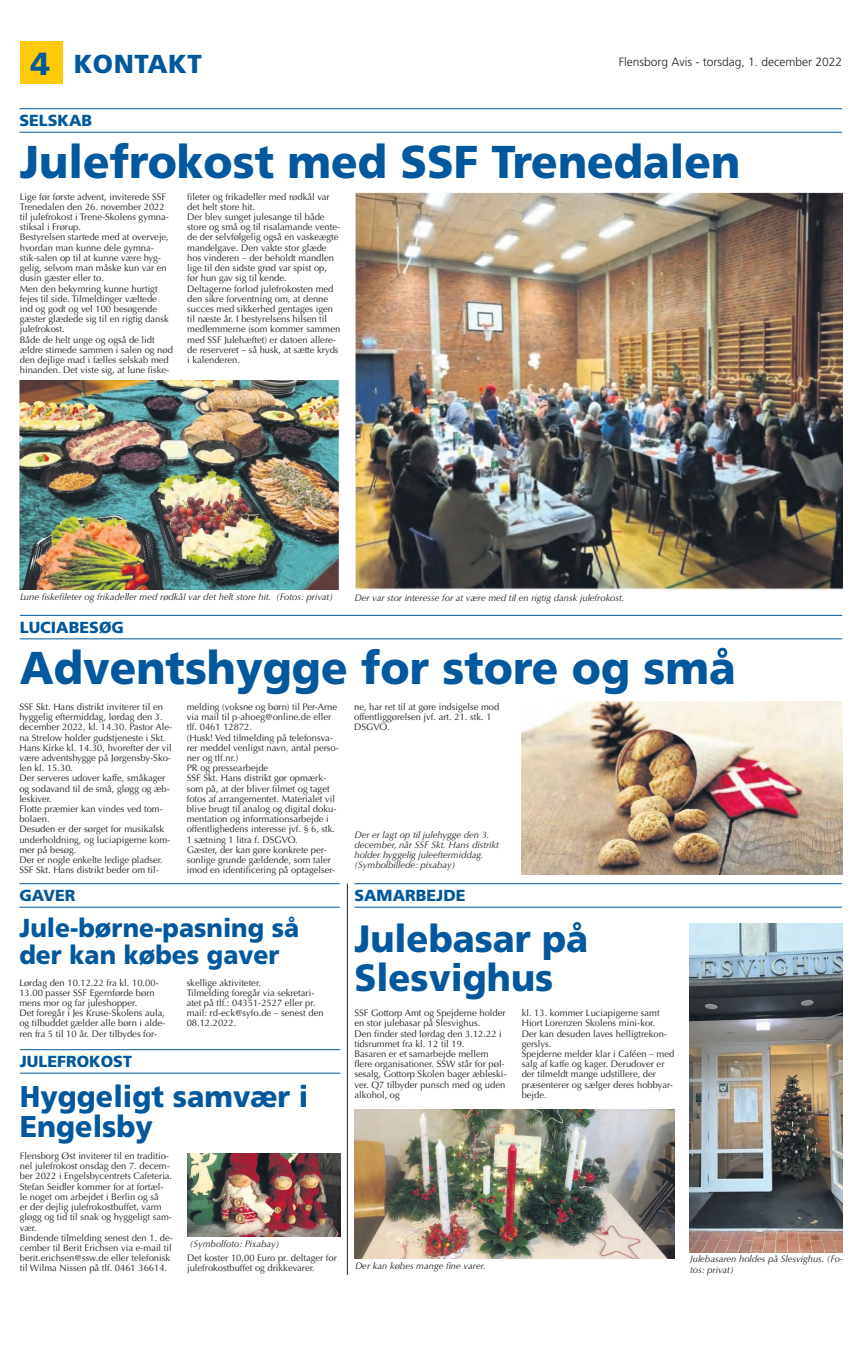
<style>
.page{position:relative;width:862px;height:1353px;background:#fff}
.page>*{position:absolute;margin:0;border:0;box-sizing:border-box;transform-origin:0 0}
.t1{font:900 46px "Frutiger";color:#01589c;scale:.95 1}
.t2{font:900 38px/38.8px "Frutiger";color:#01589c;scale:.95 1}
.t3{font:900 30px/30.6px "Frutiger";color:#01589c;scale:.95 1}
.t4{font:900 26px/26.5px "Frutiger";color:#01589c;scale:.95 1}
.t5{font:900 26px "Frutiger";letter-spacing:.02em;color:#01589c}
.t6{font:900 16px "Frutiger";color:#01589c}
.t7{font:300 12px "Frutiger";color:#231f20}
.t8{font:9.4px/10.2px "Optima";color:#231f20}
.t9{font:italic 9.4px/10.2px "Optima";color:#231f20}
.s1{font-size:32px}
</style>
<div class="page">
<div style="left:20px;top:41px;width:42px;height:43px;background:#feca0a"></div>
<img style="left:20px;top:380px;width:320px;height:210px">
<hr style="left:19px;top:108px;width:823px;height:1px;background:#01589c">
<hr style="left:19px;top:132px;width:823px;height:1px;background:#01589c">
<hr style="left:354px;top:883px;width:488px;height:1px;background:#01589c">
<hr style="left:354px;top:906px;width:488px;height:1px;background:#01589c">
<hr style="left:20px;top:615px;width:822px;height:1px;background:#01589c">
<hr style="left:20px;top:638px;width:822px;height:1px;background:#01589c">
<img style="left:521px;top:701px;width:321px;height:173px">
<hr style="left:19px;top:883px;width:321px;height:1px;background:#01589c">
<hr style="left:19px;top:906px;width:321px;height:1px;background:#01589c">
<hr style="left:20px;top:1049px;width:320px;height:1px;background:#01589c">
<hr style="left:20px;top:1072px;width:320px;height:1px;background:#01589c">
<img style="left:187px;top:1153px;width:153px;height:83px">
<img style="left:689px;top:923px;width:154px;height:329px">
<img style="left:354px;top:1109px;width:321px;height:149px">
<hr style="left:347px;top:883px;width:1px;height:391px;background:#231f20">
<img style="left:355px;top:192px;width:487px;height:398px">
<h3 class="t5" style="left:31px;top:48px;width:173px"><span class="s1">4</span> KONTAKT</h3>
<p class="t7" style="left:619px;top:55px;width:225px">Flensborg Avis - torsdag, 1. december 2022</p>
<h3 class="t6" style="left:19px;top:111px;width:74px">SELSKAB</h3>
<h1 class="t1" style="left:20px;top:134px;width:760px">Julefrokost med SSF Trenedalen</h1>
<p class="t8" style="left:20px;top:191px;width:155px">Lige før første advent, inviterede SSF<br>Trenedalen den 26. november 2022 til julefrokost i Trene-Skolens gymna&shy;stiksal i Frørup.<br>Bestyrelsen startede med at overveje, hvordan man kunne dele gymna&shy;stik-salen op til at kunne være hyg&shy;gelig, selvom man måske kun var en dusin gæster eller to.<br>Men den bekymring kunne hurtigt fejes til side. Tilmeldinger væltede<br>ind og godt og vel 100 besøgende gæster glædede sig til en rigtig dansk julefrokost.<br>Både de helt unge og også de lidt ældre stimede sammen i salen og nød den dejlige mad i fælles selskab med hinanden. Det viste sig, at lune fiske-</p>
<p class="t8" style="left:187px;top:191px;width:155px">fileter og frikadeller med rødkål var det helt store hit.<br>Der blev sunget julesange til både store og små og til risalamande vente&shy;de der selvfølgelig også en vaskeægte mandelgave. Den vakte stor glæde hos vinderen – der beholdt mandlen lige til den sidste grød var spist op, før hun gav sig til kende.<br>Deltagerne forlod julefrokosten med den sikre forventning om, at denne succes med sikkerhed gentages igen til næste år. I bestyrelsens hilsen til medlemmerne (som kommer sammen med SSF Julehæftet) er datoen allere&shy;de reserveret – så husk, at sætte kryds i kalenderen.</p>
<p class="t9" style="left:20px;top:592px;width:314px">Lune fiskefileter og frikadeller med rødkål var det helt store hit. (Fotos: privat)</p>
<p class="t9" style="left:354px;top:592px;width:271px">Der var stor interesse for at være med til en rigtig dansk julefrokost.</p>
<h3 class="t6" style="left:20px;top:617px;width:106px">LUCIABESØG</h3>
<h1 class="t1" style="left:20px;top:639px;width:755px">Adventshygge for store og små</h1>
<p class="t8" style="left:19px;top:701px;width:154px">SSF Skt. Hans distrikt inviterer til en hyggelig eftermiddag, lørdag den 3. december 2022, kl. 14.30. Pastor Ale&shy;na Strelow holder gudstjeneste i Skt.<br>Hans Kirke kl. 14.30, hvorefter der vil være adventshygge på Jørgensby-Sko&shy;len kl. 15.30.<br>Der serveres udover kaffe, småkager og sodavand til de små, gløgg og æb&shy;leskiver.<br>Flotte præmier kan vindes ved tom&shy;bolaen.<br>Desuden er der sørget for musikalsk underholdning, og luciapigerne kom&shy;mer på besøg.<br>Der er nogle enkelte ledige pladser.<br>SSF Skt. Hans distrikt beder om til-</p>
<p class="t8" style="left:187px;top:701px;width:154px">melding (voksne og børn) til Per-Arne via mail til p-ahoeg@online.de eller tlf. 0461 12872.<br>(Husk! Ved tilmelding på telefonsva&shy;rer meddel venligst navn, antal perso&shy;ner og tlf.nr.)<br>PR og pressearbejde<br>SSF Skt. Hans distrikt gør opmærk&shy;som på, at der bliver filmet og taget fotos af arrangementet. Materialet vil blive brugt til analog og digital doku&shy;mentation og informationsarbejde i offentlighedens interesse jvf. § 6, stk.<br>1 sætning 1 litra f. DSGVO.<br>Gæster, der kan gøre konkrete per&shy;sonlige grunde gældende, som taler imod en identificering på optagelser-</p>
<p class="t8" style="left:354px;top:701px;width:147px">ne, har ret til at gøre indsigelse mod offentliggørelsen jvf. art. 21. stk. 1<br>DSGVO.</p>
<p class="t9" style="left:354px;top:829px;width:146px">Der er lagt op til julehygge den 3. december, når SSF Skt. Hans distrikt holder hyggelig juleeftermiddag. (Symbolbillede: pixabay)</p>
<h3 class="t6" style="left:19px;top:885px;width:58px">GAVER</h3>
<h3 class="t4" style="left:19px;top:914px;width:296px">Jule-børne-pasning så der kan købes gaver</h3>
<p class="t8" style="left:19px;top:977px;width:147px">Lørdag den 10.12.22 fra kl. 10.00- 13.00 passer SSF Egernførde børn mens mor og far juleshopper.<br>Det foregår i Jes Kruse-Skolens aula, og tilbuddet gælder alle børn i alde&shy;ren fra 5 til 10 år. Der tilbydes for-</p>
<p class="t8" style="left:187px;top:977px;width:138px">skellige aktiviteter.<br>Tilmelding foregår via sekretari&shy;atet på tlf.: 04351-2527 eller pr. mail: rd-eck@syfo.de – senest den<br>08.12.2022.</p>
<h3 class="t6" style="left:20px;top:1051px;width:114px">JULEFROKOST</h3>
<h3 class="t3" style="left:20px;top:1080px;width:305px">Hyggeligt samvær i<br>Engelsby</h3>
<p class="t8" style="left:20px;top:1150px;width:155px">Flensborg Øst inviterer til en traditio&shy;nel julefrokost onsdag den 7. decem&shy;ber 2022 i Engelsbycentrets Cafeteria.<br>Stefan Seidler kommer for at fortæl&shy;le noget om arbejdet i Berlin og så<br>er der dejlig julefrokostbuffet, varm gløgg og tid til snak og hyggeligt sam&shy;vær.<br>Bindende tilmelding senest den 1. de&shy;cember til Berit Erichsen via e-mail til berit.erichsen@ssw.de eller telefonisk til Wilma Nissen på tlf. 0461 36614.</p>
<p class="t9" style="left:190px;top:1238px;width:91px">(Symbolfoto: Pixabay)</p>
<p class="t8" style="left:187px;top:1252px;width:151px">Det koster 10,00 Euro pr. deltager for julefrokostbuffet og drikkevarer.</p>
<h3 class="t6" style="left:354px;top:885px;width:113px">SAMARBEJDE</h3>
<h2 class="t2" style="left:354px;top:919px;width:248px">Julebasar på<br>Slesvighus</h2>
<p class="t8" style="left:354px;top:1007px;width:154px">SSF Gottorp Amt og Spejderne holder en stor julebasar på Slesvighus.<br>Den finder sted lørdag den 3.12.22 i tidsrummet fra kl. 12 til 19.<br>Basaren er et samarbejde mellem flere organisationer. SSW står for pøl&shy;sesalg, Gottorp Skolen bager æbleski&shy;ver. Q7 tilbyder punsch med og uden alkohol, og</p>
<p class="t8" style="left:522px;top:1007px;width:154px">kl. 13. kommer Luciapigerne samt<br>Hiort Lorenzen Skolens mini-kor.<br>Der kan desuden laves helligtrekon&shy;gerslys.<br>Spejderne melder klar i Caféen – med salg af kaffe og kager. Derudover er der tilmeldt mange udstillere, der præsenterer og sælger deres hobbyar&shy;bejde.</p>
<p class="t9" style="left:690px;top:1253px;width:154px">Julebasaren holdes på Slesvighus. (Fo-</p>
<p class="t9" style="left:355px;top:1260px;width:132px">Der kan købes mange fine varer.</p>
<p class="t9" style="left:690px;top:1264px;width:45px">tos: privat)</p>
</div>
